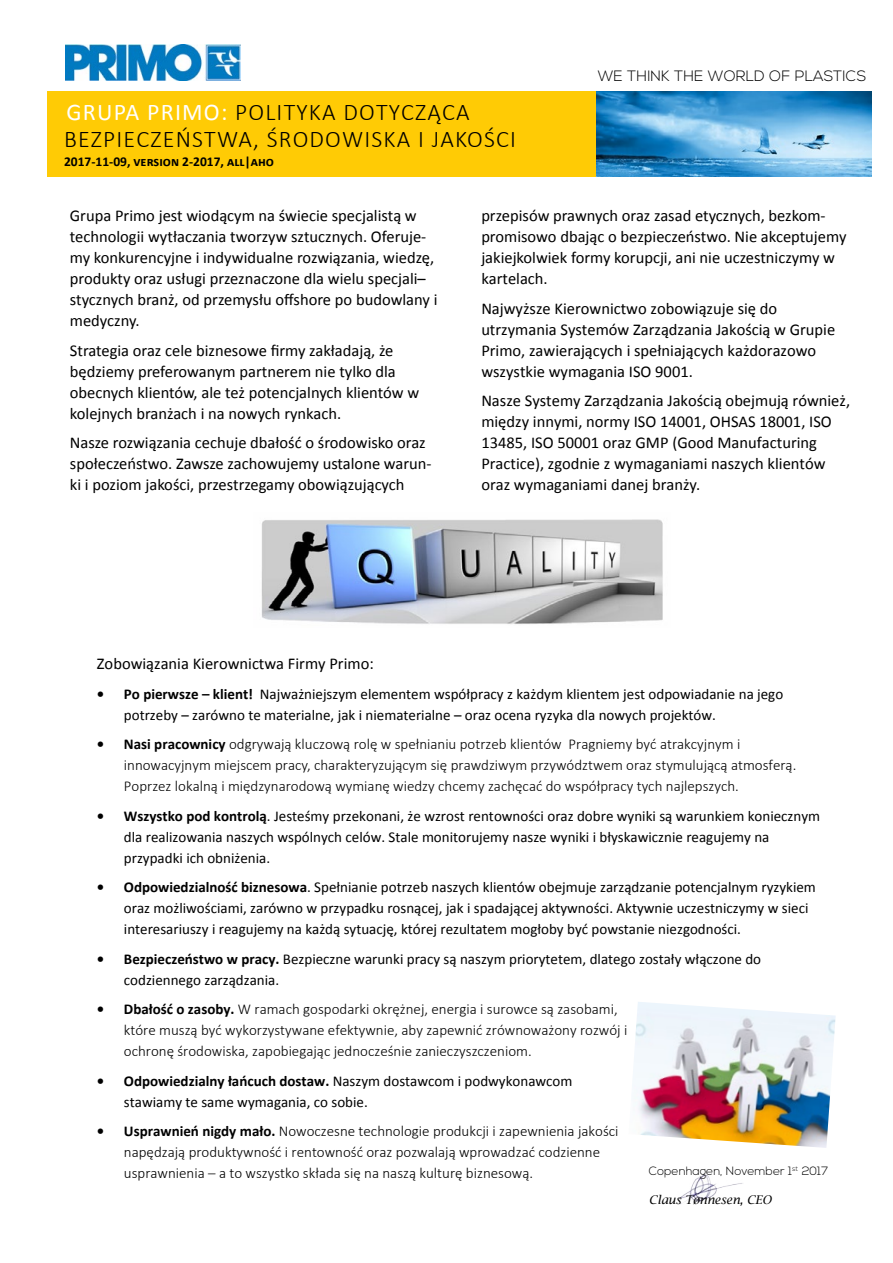
<style>
.page{position:relative;width:893px;height:1263px;background:#fff}
.page>*{position:absolute;margin:0;border:0;box-sizing:border-box;transform-origin:0 0}
.t1{font:300 24px/27px "Calibri";letter-spacing:.05em;color:#000}
.t2{font:16.5px/21px "Calibri";color:#000}
.t3{font:15px/21px "Calibri";color:#000}
.t4{font:300 15px/21px "Calibri";color:#000}
.t5{font:300 15px "Nexa";letter-spacing:.01em;color:#000}
.t6{font:700 13.5px "Calibri";color:#000}
.t7{font:300 12px "Nexa";color:#000}
.t8{font:italic 12px "Lucida Bright";color:#000}
.s1{font-weight:400;color:#fff}
.s2{font-weight:700}
</style>
<div class="page">
<img style="left:261px;top:519px;width:402px;height:105px">
<img style="left:595px;top:92px;width:277px;height:85px">
<div style="left:47px;top:92px;width:548px;height:85px;background:#ffcb05"></div>
<img style="left:633px;top:1002px;width:203px;height:146px">
<img style="left:66px;top:45px;width:174px;height:36px">
<img style="left:678px;top:1174px;width:65px;height:30px">
<h1 class="t1" style="left:64px;top:98px;width:453px"><span class="s1">GRUPA PRIMO:</span> POLITYKA DOTYCZĄCA<br>BEZPIECZEŃSTWA, ŚRODOWISKA I JAKOŚCI</h1>
<p class="t6" style="left:64px;top:153px;width:211px">2017-11-09, version 2-2017, all|aho</p>
<p class="t5" style="left:598px;top:68px;width:270px">WE THINK THE WORLD OF PLASTICS</p>
<p class="t2" style="left:70px;top:205px;width:369px">Grupa Primo jest wiodącym na świecie specjalistą w technologii wytłaczania tworzyw sztucznych. Oferuje&shy;my konkurencyjne i indywidualne rozwiązania, wiedzę, produkty oraz usługi przeznaczone dla wielu specjali– stycznych branż, od przemysłu offshore po budowlany i medyczny.</p>
<p class="t2" style="left:70px;top:340px;width:351px">Strategia oraz cele biznesowe firmy zakładają, że będziemy preferowanym partnerem nie tylko dla obecnych klientów, ale też potencjalnych klientów w kolejnych branżach i na nowych rynkach.</p>
<p class="t2" style="left:70px;top:432px;width:363px">Nasze rozwiązania cechuje dbałość o środowisko oraz społeczeństwo. Zawsze zachowujemy ustalone warun&shy;ki i poziom jakości, przestrzegamy obowiązujących</p>
<p class="t2" style="left:481px;top:205px;width:367px">przepisów prawnych oraz zasad etycznych, bezkom&shy;promisowo dbając o bezpieczeństwo. Nie akceptujemy jakiejkolwiek formy korupcji, ani nie uczestniczymy w kartelach.</p>
<p class="t2" style="left:481px;top:298px;width:355px">Najwyższe Kierownictwo zobowiązuje się do utrzymania Systemów Zarządzania Jakością w Grupie Primo, zawierających i spełniających każdorazowo wszystkie wymagania ISO 9001.</p>
<p class="t2" style="left:481px;top:390px;width:370px">Nasze Systemy Zarządzania Jakością obejmują również, między innymi, normy ISO 14001, OHSAS 18001, ISO 13485, ISO 50001 oraz GMP (Good Manufacturing Practice), zgodnie z wymaganiami naszych klientów oraz wymaganiami danej branży.</p>
<p class="t2" style="left:97px;top:653px;width:278px">Zobowiązania Kierownictwa Firmy Primo:</p>
<p class="t3" style="left:124px;top:683px;width:661px;text-indent:-27px"><span class="s2">• Po pierwsze – klient!</span> Najważniejszym elementem współpracy z każdym klientem jest odpowiadanie na jego potrzeby – zarówno te materialne, jak i niematerialne – oraz ocena ryzyka dla nowych projektów.</p>
<p class="t4" style="left:124px;top:734px;width:674px;text-indent:-27px"><span class="s2">• Nasi pracownicy</span> odgrywają kluczową rolę w spełnianiu potrzeb klientów Pragniemy być atrakcyjnym i innowacyjnym miejscem pracy, charakteryzującym się prawdziwym przywództwem oraz stymulującą atmosferą.<br>Poprzez lokalną i międzynarodową wymianę wiedzy chcemy zachęcać do współpracy tych najlepszych.</p>
<p class="t3" style="left:124px;top:805px;width:698px;text-indent:-27px"><span class="s2">• Wszystko pod kontrolą</span>. Jesteśmy przekonani, że wzrost rentowności oraz dobre wyniki są warunkiem koniecznym dla realizowania naszych wspólnych celów. Stale monitorujemy nasze wyniki i błyskawicznie reagujemy na przypadki ich obniżenia.</p>
<p class="t3" style="left:124px;top:877px;width:693px;text-indent:-27px"><span class="s2">• Odpowiedzialność biznesowa</span>. Spełnianie potrzeb naszych klientów obejmuje zarządzanie potencjalnym ryzykiem oraz możliwościami, zarówno w przypadku rosnącej, jak i spadającej aktywności. Aktywnie uczestniczymy w sieci interesariuszy i reagujemy na każdą sytuację, której rezultatem mogłoby być powstanie niezgodności.</p>
<p class="t3" style="left:124px;top:948px;width:639px;text-indent:-27px"><span class="s2">• Bezpieczeństwo w pracy.</span> Bezpieczne warunki pracy są naszym priorytetem, dlatego zostały włączone do codziennego zarządzania.</p>
<p class="t4" style="left:124px;top:999px;width:505px;text-indent:-27px"><span class="s2">• Dbałość o zasoby.</span> W ramach gospodarki okrężnej, energia i surowce są zasobami, które muszą być wykorzystywane efektywnie, aby zapewnić zrównoważony rozwój i ochronę środowiska, zapobiegając jednocześnie zanieczyszczeniom.</p>
<p class="t3" style="left:124px;top:1070px;width:450px;text-indent:-27px"><span class="s2">• Odpowiedzialny łańcuch dostaw.</span> Naszym dostawcom i podwykonawcom stawiamy te same wymagania, co sobie.</p>
<p class="t4" style="left:124px;top:1121px;width:496px;text-indent:-27px"><span class="s2">• Usprawnień nigdy mało.</span> Nowoczesne technologie produkcji i zapewnienia jakości napędzają produktywność i rentowność oraz pozwalają wprowadzać codzienne usprawnienia – a to wszystko składa się na naszą kulturę biznesową.</p>
<p class="t7" style="left:649px;top:1164px;width:181px">Copenhagen, November 1<sup>st</sup> 2017</p>
<p class="t8" style="left:649px;top:1193px;width:124px">Claus Tønnesen, CEO</p>
</div>
